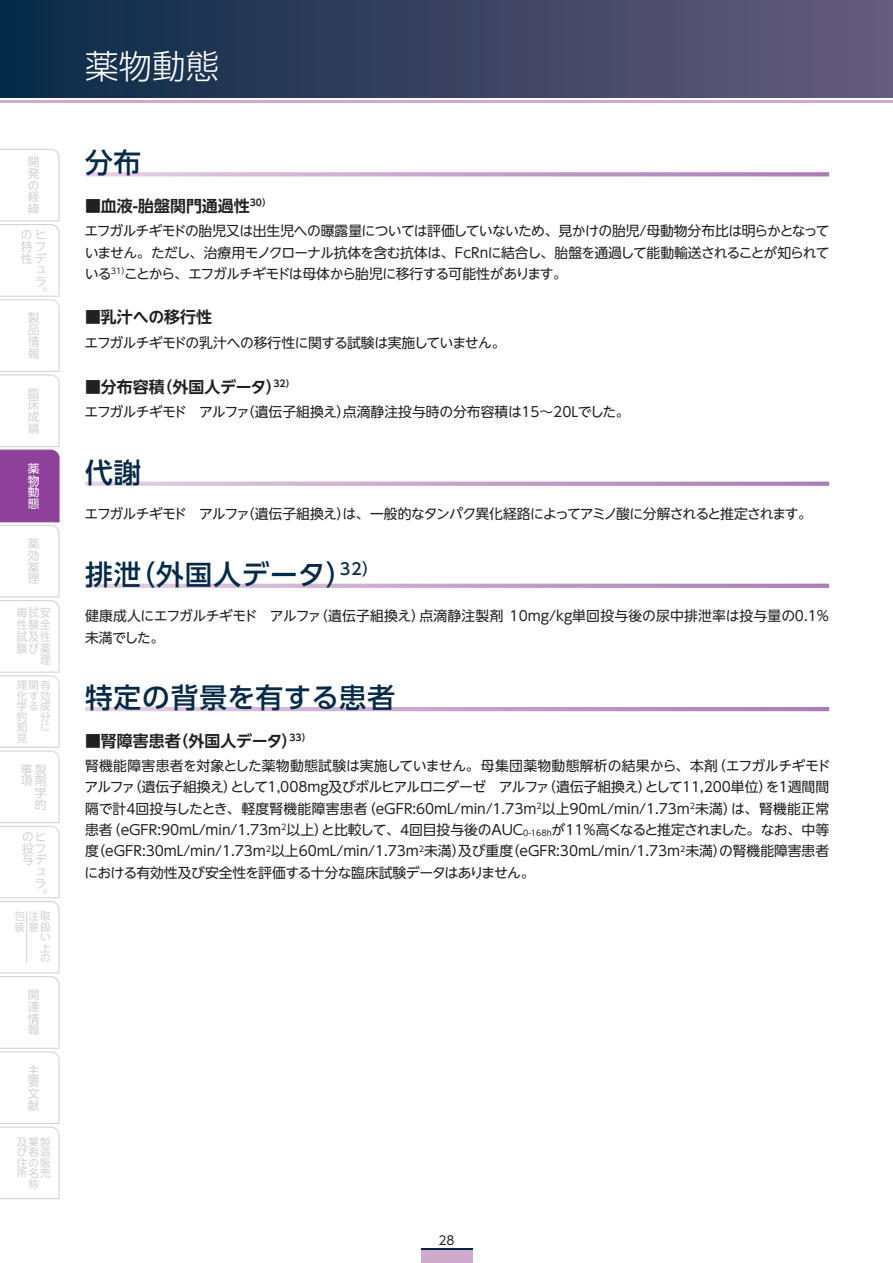
<style>
.page{position:relative;width:893px;height:1263px;background:#fff}
.page>*{position:absolute;margin:0;border:0;box-sizing:border-box;transform-origin:0 0}
.t1{font:300 33.45px "UD Shin Go Pro";color:#fff}
.t2{font:500 27.6px "UD Shin Go Pro";letter-spacing:.035em;color:#042a48}
.t3{font:700 15.9px "UD Shin Go NT Pro De";color:#231f20}
.t4{font:13.8px/21.3px "UD Shin Go NT Pro";letter-spacing:-.005em;color:#231f20}
.t5{font:13.8px "UD Shin Go NT Pro";letter-spacing:-.06em;color:#231f20}
.t6{font:13.8px "UD Shin Go NT Pro";letter-spacing:-.035em;color:#231f20}
.t7{font:12.15px "UD Shin Go NT Pro";color:#231f20}
.t8{font:11.7px/11.7px "UD Shin Go NT Pro";color:#d1d2d4;text-align:justify}
.t9{font:11.7px/11.7px "UD Shin Go NT Pro";color:#d1d2d4;text-align:right;scale:.9 1}
.t10{font:11.7px/11.7px "UD Shin Go NT Pro";color:#fff;text-align:justify}
.t11{font:10.5px/10.5px "UD Shin Go NT Pro";color:#d1d2d4}
</style>
<div class="page">
<div style="left:0;top:0;width:893px;height:98px;background:linear-gradient(to right,#092a47,#685b7c)"></div>
<hr style="left:0;top:100px;width:893px;height:3px;background:#d2a9cd">
<div style="left:421px;top:1250px;width:51px;height:13px;background:#d2a9cd"></div>
<hr style="left:421px;top:1248px;width:51px;height:1px;background:#042a48">
<svg style="left:0;top:149px;width:60px;height:1050px"></svg>
<svg style="left:85px;top:172px;width:744px;height:4px;background:#caa9cf"></svg>
<svg style="left:85px;top:482px;width:744px;height:4px;background:#c9a7ce"></svg>
<svg style="left:85px;top:584px;width:744px;height:4px;background:#c8a6cd"></svg>
<svg style="left:85px;top:707px;width:744px;height:4px;background:#c7a4cc"></svg>
<p class="t8" style="left:28px;top:156px;width:13px">開発の経緯</p>
<p class="t8" style="left:21px;top:228px;width:27px;text-align:right">のヒ特フ性デュ<br>ラ</p>
<p class="t8" style="left:42px;top:280px;width:13px">®</p>
<p class="t8" style="left:28px;top:312px;width:13px">製品情報</p>
<p class="t8" style="left:28px;top:387px;width:13px">臨床成績</p>
<p class="t10" style="left:28px;top:462px;width:13px">薬物動態</p>
<p class="t8" style="left:28px;top:537px;width:13px">薬効薬理</p>
<p class="t9" style="left:17px;top:607px;width:39px">毒試安性験全試及性験び薬理</p>
<p class="t11" style="left:17px;top:680px;width:35px">理関有化す効学る成的<br>知<br>見</p>
<p class="t11" style="left:40px;top:711px;width:12px">分に</p>
<p class="t8" style="left:21px;top:763px;width:27px;text-align:right">事製項剤学<br>的</p>
<p class="t8" style="left:22px;top:830px;width:26px;text-align:right">のヒ投フ与デュ<br>ラ</p>
<p class="t8" style="left:42px;top:882px;width:13px">®</p>
<p class="t11" style="left:15px;top:911px;width:37px;text-align:right">包注取装意扱い<br>上<br>の</p>
<p class="t8" style="left:28px;top:989px;width:13px">関連情報</p>
<p class="t8" style="left:28px;top:1064px;width:13px">主要文献</p>
<p class="t11" style="left:17px;top:1136px;width:35px;text-align:center">及業製び者造住の販所名売称</p>
<h1 class="t1" style="left:85px;top:40px;width:135px">薬物動態</h1>
<h2 class="t2" style="left:85px;top:140px;width:58px">分布</h2>
<p class="t3" style="left:85px;top:193px;width:188px">■血液-胎盤関門通過性<sup>30）</sup></p>
<p class="t4" style="left:85px;top:220px;width:747px;text-align:justify">エフガルチギモドの胎児又は出生児への曝露量については評価していないため、見かけの胎児/母動物分布比は明らかとなっていません。ただし、治療用モノクローナル抗体を含む抗体は、FcRnに結合し、胎盤を通過して能動輸送されることが知られている<sup>31）</sup>ことから、エフガルチギモドは母体から胎児に移行する可能性があります。</p>
<p class="t3" style="left:85px;top:304px;width:129px">■乳汁への移行性</p>
<p class="t6" style="left:85px;top:332px;width:423px">エフガルチギモドの乳汁への移行性に関する試験は実施していません。</p>
<p class="t3" style="left:85px;top:373px;width:212px">■分布容積（外国人データ）<sup>32）</sup></p>
<p class="t4" style="left:85px;top:401px;width:547px">エフガルチギモド　アルファ（遺伝子組換え）点滴静注投与時の分布容積は15～20Lでした。</p>
<h2 class="t2" style="left:85px;top:450px;width:58px">代謝</h2>
<p class="t5" style="left:85px;top:503px;width:729px">エフガルチギモド　アルファ（遺伝子組換え）は、一般的なタンパク異化経路によってアミノ酸に分解されると推定されます。</p>
<h2 class="t2" style="left:85px;top:552px;width:295px">排泄（外国人データ）<sup>32）</sup></h2>
<p class="t4" style="left:85px;top:605px;width:745px">健康成人にエフガルチギモド　アルファ（遺伝子組換え）点滴静注製剤 10mg/kg単回投与後の尿中排泄率は投与量の0.1%未満でした。</p>
<h2 class="t2" style="left:85px;top:675px;width:312px">特定の背景を有する患者</h2>
<p class="t3" style="left:85px;top:727px;width:227px">■腎障害患者（外国人データ）<sup>33）</sup></p>
<p class="t4" style="left:85px;top:755px;width:760px">腎機能障害患者を対象とした薬物動態試験は実施していません。母集団薬物動態解析の結果から、本剤（エフガルチギモド　アルファ（遺伝子組換え）として1,008mg及びボルヒアルロニダーゼ　アルファ（遺伝子組換え）として11,200単位）を1週間間隔で計4回投与したとき、軽度腎機能障害患者（eGFR:60mL/min/1.73m<sup>2</sup>以上90mL/min/1.73m<sup>2</sup>未満）は、腎機能正常患者（eGFR:90mL/min/1.73m<sup>2</sup>以上）と比較して、4回目投与後のAUC<sub>0-168h</sub>が11%高くなると推定されました。なお、中等度（eGFR:30mL/min/1.73m<sup>2</sup>以上60mL/min/1.73m<sup>2</sup>未満）及び重度（eGFR:30mL/min/1.73m<sup>2</sup>未満）の腎機能障害患者における有効性及び安全性を評価する十分な臨床試験データはありません。</p>
<p class="t7" style="left:438px;top:1230px;width:18px">28</p>
</div>
